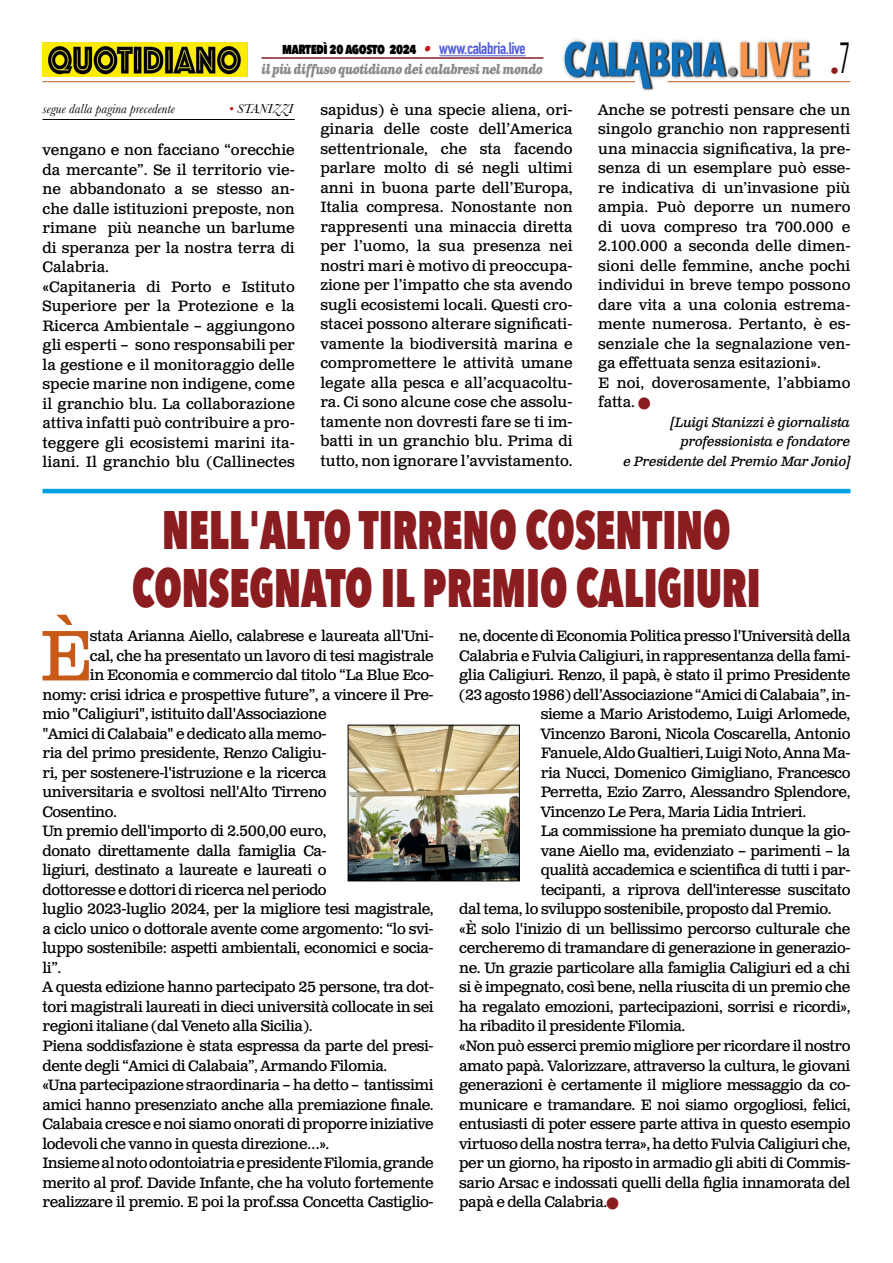
<style>
.page{position:relative;width:893px;height:1263px;background:#fff}
.page>*{position:absolute;margin:0;border:0;box-sizing:border-box;transform-origin:0 0}
.t1{font:71.25px "Clarendon Text Pro";color:#c85a19}
.t2{font:800 54px/58.5px "Avenir Next Condensed";color:#8b1c1f;text-align:center;scale:.79 1}
.t3{font:18px "Avenir Next Condensed";color:#8b1c1f}
.t4{font:15px/19.5px "Clarendon Text Pro";letter-spacing:-.03em;color:#000;text-align:justify}
.t5{font:15px/19.5px "Clarendon Text Pro";color:#000}
.t6{font:800 15px "Avenir Next Condensed";letter-spacing:-.03em;color:#000;scale:.9 1}
.t7{font:italic 13.5px/19.5px "Clarendon Text Pro";letter-spacing:-.02em;color:#000;text-align:right}
.t8{font:italic 700 13.5px "Clarendon Text Pro";letter-spacing:-.05em;color:#878787;scale:.79 1}
.t9{font:italic 13.5px "Baskerville";color:#000}
.s1{font-family:"Clarendon Text Pro";font-weight:700;font-style:italic;color:#ca181a}
.s2{font-family:"DIN Condensed";font-weight:700;font-size:16.5px;color:#4f5cd6}
.s3{color:#ca181a}
.s4{color:#8b1c1f}
</style>
<div class="page">
<img style="left:563px;top:39px;width:248px;height:51px">
<hr style="left:43px;top:81px;width:592px;height:1px;background:#c85a19">
<hr style="left:668px;top:81px;width:182px;height:1px;background:#c85a19">
<hr style="left:439px;top:55px;width:87px;height:1px;background:#4f5cd6">
<hr style="left:261px;top:57px;width:282px;height:2px;background:#8b1c1f">
<img style="left:43px;top:42px;width:204px;height:35px">
<hr style="left:43px;top:119px;width:252px;height:1px;background:#000">
<hr style="left:43px;top:489px;width:807px;height:4px;background:#009fe3">
<img style="left:350px;top:727px;width:168px;height:152px">
<div style="left:348px;top:725px;width:172px;height:156px;border:1px solid #000"></div>
<p class="t6" style="left:282px;top:39px;width:272px">martedì 20 agosto 2024 <span class="s1">•</span> <span class="s2">www.calabria.live</span></p>
<p class="t8" style="left:261px;top:61px;width:358px">il più diffuso quotidiano dei calabresi nel mondo</p>
<p class="t3" style="left:830px;top:55px;width:22px">•<sup>7</sup></p>
<p class="t9" style="left:43px;top:100px;width:134px">segue dalla pagina precedente</p>
<p class="t9" style="left:229px;top:100px;width:66px"><span class="s3">•</span> STANIZZI</p>
<p class="t5" style="left:43px;top:141px;width:254px">vengano e non facciano “orecchie da mercante”. Se il territorio vie&shy;ne abbandonato a se stesso an&shy;che dalle istituzioni preposte, non rimane più neanche un barlume di speranza per la nostra terra di<br>Calabria.<br>«Capitaneria di Porto e Istituto<br>Superiore per la Protezione e la<br>Ricerca Ambientale – aggiungono gli esperti – sono responsabili per la gestione e il monitoraggio delle specie marine non indigene, come il granchio blu. La collaborazione attiva infatti può contribuire a pro&shy;teggere gli ecosistemi marini ita&shy;liani. Il granchio blu (Callinectes</p>
<p class="t4" style="left:320px;top:101px;width:254px">sapidus) è una specie aliena, ori&shy;ginaria delle coste dell’America settentrionale, che sta facendo parlare molto di sé negli ultimi anni in buona parte dell’Europa, Italia compresa. Nonostante non rappresenti una minaccia diretta per l’uomo, la sua presenza nei nostri mari è motivo di preoccupa&shy;zione per l’impatto che sta avendo sugli ecosistemi locali. Questi cro&shy;stacei possono alterare significati&shy;vamente la biodiversità marina e compromettere le attività umane legate alla pesca e all’acquacoltu&shy;ra. Ci sono alcune cose che assolu&shy;tamente non dovresti fare se ti im&shy;batti in un granchio blu. Prima di tutto, non ignorare l’avvistamento.</p>
<p class="t5" style="left:598px;top:101px;width:254px">Anche se potresti pensare che un singolo granchio non rappresenti una minaccia significativa, la pre&shy;senza di un esemplare può esse&shy;re indicativa di un’invasione più ampia. Può deporre un numero di uova compreso tra 700.000 e<br>2.100.000 a seconda delle dimen&shy;sioni delle femmine, anche pochi individui in breve tempo possono dare vita a una colonia estrema&shy;mente numerosa. Pertanto, è es&shy;senziale che la segnalazione ven&shy;ga effettuata senza esitazioni».<br>E noi, doverosamente, l’abbiamo fatta. <span class="s4">■</span></p>
<p class="t7" style="left:623px;top:413px;width:229px">[Luigi Stanizzi è giornalista professionista e fondatore<br>e Presidente del Premio Mar Jonio]</p>
<h2 class="t2" style="left:132px;top:500px;width:797px">NELL'ALTO TIRRENO COSENTINO<br>CONSEGNATO IL PREMIO CALIGIURI</h2>
<h1 class="t1" style="left:40px;top:613px;width:54px">È</h1>
<p class="t4" style="left:90px;top:627px;width:345px">stata Arianna Aiello, calabrese e laureata all'Uni-</p>
<p class="t4" style="left:90px;top:647px;width:345px">cal, che ha presentato un lavoro di tesi magistrale</p>
<p class="t4" style="left:90px;top:666px;width:345px">in Economia e commercio dal titolo “La Blue Eco-</p>
<p class="t4" style="left:43px;top:686px;width:393px">nomy: crisi idrica e prospettive future”, a vincere il Pre-</p>
<p class="t4" style="left:43px;top:705px;width:286px">mio "Caligiuri", istituito dall'Associazione</p>
<p class="t4" style="left:43px;top:725px;width:286px">"Amici di Calabaia" e dedicato alla memo-</p>
<p class="t4" style="left:43px;top:744px;width:286px">ria del primo presidente, Renzo Caligiu-</p>
<p class="t4" style="left:43px;top:764px;width:286px">ri, per sostenere-l'istruzione e la ricerca</p>
<p class="t4" style="left:43px;top:783px;width:286px">universitaria e svoltosi nell'Alto Tirreno</p>
<p class="t4" style="left:43px;top:803px;width:76px">Cosentino.</p>
<p class="t4" style="left:43px;top:822px;width:286px">Un premio dell'importo di 2.500,00 euro,</p>
<p class="t4" style="left:43px;top:842px;width:286px">donato direttamente dalla famiglia Ca-</p>
<p class="t4" style="left:43px;top:861px;width:286px">ligiuri, destinato a laureate e laureati o</p>
<p class="t4" style="left:43px;top:881px;width:286px">dottoresse e dottori di ricerca nel periodo</p>
<p class="t4" style="left:43px;top:900px;width:393px">luglio 2023-luglio 2024, per la migliore tesi magistrale,</p>
<p class="t4" style="left:43px;top:920px;width:393px">a ciclo unico o dottorale avente come argomento: “lo svi-</p>
<p class="t4" style="left:43px;top:939px;width:393px">luppo sostenibile: aspetti ambientali, economici e socia-</p>
<p class="t4" style="left:43px;top:959px;width:20px">li”.</p>
<p class="t4" style="left:43px;top:978px;width:393px">A questa edizione hanno partecipato 25 persone, tra dot-</p>
<p class="t4" style="left:43px;top:998px;width:393px">tori magistrali laureati in dieci università collocate in sei</p>
<p class="t4" style="left:43px;top:1017px;width:271px">regioni italiane (dal Veneto alla Sicilia).</p>
<p class="t4" style="left:43px;top:1037px;width:393px">Piena soddisfazione è stata espressa da parte del presi-</p>
<p class="t4" style="left:43px;top:1056px;width:346px">dente degli “Amici di Calabaia”, Armando Filomia.</p>
<p class="t4" style="left:43px;top:1076px;width:393px">«Una partecipazione straordinaria – ha detto – tantissimi</p>
<p class="t4" style="left:43px;top:1095px;width:393px">amici hanno presenziato anche alla premiazione finale.</p>
<p class="t4" style="left:43px;top:1115px;width:393px">Calabaia cresce e noi siamo onorati di proporre iniziative</p>
<p class="t4" style="left:43px;top:1134px;width:288px">lodevoli che vanno in questa direzione…».</p>
<p class="t4" style="left:43px;top:1154px;width:393px">Insieme al noto odontoiatria e presidente Filomia, grande</p>
<p class="t4" style="left:43px;top:1173px;width:393px">merito al prof. Davide Infante, che ha voluto fortemente</p>
<p class="t4" style="left:43px;top:1193px;width:393px">realizzare il premio. E poi la prof.ssa Concetta Castiglio-</p>
<p class="t4" style="left:459px;top:627px;width:393px">ne, docente di Economia Politica presso l'Università della</p>
<p class="t4" style="left:459px;top:647px;width:393px">Calabria e Fulvia Caligiuri, in rappresentanza della fami-</p>
<p class="t4" style="left:459px;top:666px;width:393px">glia Caligiuri. Renzo, il papà, è stato il primo Presidente</p>
<p class="t4" style="left:459px;top:686px;width:393px">(23 agosto 1986) dell’Associazione “Amici di Calabaia”, in-</p>
<p class="t4" style="left:541px;top:705px;width:311px">sieme a Mario Aristodemo, Luigi Arlomede,</p>
<p class="t4" style="left:541px;top:725px;width:311px">Vincenzo Baroni, Nicola Coscarella, Antonio</p>
<p class="t4" style="left:541px;top:744px;width:311px">Fanuele, Aldo Gualtieri, Luigi Noto, Anna Ma-</p>
<p class="t4" style="left:541px;top:764px;width:311px">ria Nucci, Domenico Gimigliano, Francesco</p>
<p class="t4" style="left:541px;top:783px;width:311px">Perretta, Ezio Zarro, Alessandro Splendore,</p>
<p class="t4" style="left:541px;top:803px;width:267px">Vincenzo Le Pera, Maria Lidia Intrieri.</p>
<p class="t4" style="left:541px;top:822px;width:311px">La commissione ha premiato dunque la gio-</p>
<p class="t4" style="left:541px;top:842px;width:311px">vane Aiello ma, evidenziato – parimenti – la</p>
<p class="t4" style="left:541px;top:861px;width:311px">qualità accademica e scientifica di tutti i par-</p>
<p class="t4" style="left:541px;top:881px;width:311px">tecipanti, a riprova dell'interesse suscitato</p>
<p class="t4" style="left:459px;top:900px;width:374px">dal tema, lo sviluppo sostenibile, proposto dal Premio.</p>
<p class="t4" style="left:459px;top:920px;width:393px">«È solo l'inizio di un bellissimo percorso culturale che</p>
<p class="t4" style="left:459px;top:939px;width:393px">cercheremo di tramandare di generazione in generazio-</p>
<p class="t4" style="left:459px;top:959px;width:393px">ne. Un grazie particolare alla famiglia Caligiuri ed a chi</p>
<p class="t4" style="left:459px;top:978px;width:393px">si è impegnato, così bene, nella riuscita di un premio che</p>
<p class="t4" style="left:459px;top:998px;width:393px">ha regalato emozioni, partecipazioni, sorrisi e ricordi»,</p>
<p class="t4" style="left:459px;top:1017px;width:228px">ha ribadito il presidente Filomia.</p>
<p class="t4" style="left:459px;top:1037px;width:393px">«Non può esserci premio migliore per ricordare il nostro</p>
<p class="t4" style="left:459px;top:1056px;width:393px">amato papà. Valorizzare, attraverso la cultura, le giovani</p>
<p class="t4" style="left:459px;top:1076px;width:393px">generazioni è certamente il migliore messaggio da co-</p>
<p class="t4" style="left:459px;top:1095px;width:393px">municare e tramandare. E noi siamo orgogliosi, felici,</p>
<p class="t4" style="left:459px;top:1115px;width:393px">entusiasti di poter essere parte attiva in questo esempio</p>
<p class="t4" style="left:459px;top:1134px;width:393px">virtuoso della nostra terra», ha detto Fulvia Caligiuri che,</p>
<p class="t4" style="left:459px;top:1154px;width:393px">per un giorno, ha riposto in armadio gli abiti di Commis-</p>
<p class="t4" style="left:459px;top:1173px;width:393px">sario Arsac e indossati quelli della figlia innamorata del</p>
<p class="t4" style="left:459px;top:1193px;width:161px">papà e della Calabria.<span class="s4">■</span></p>
</div>
